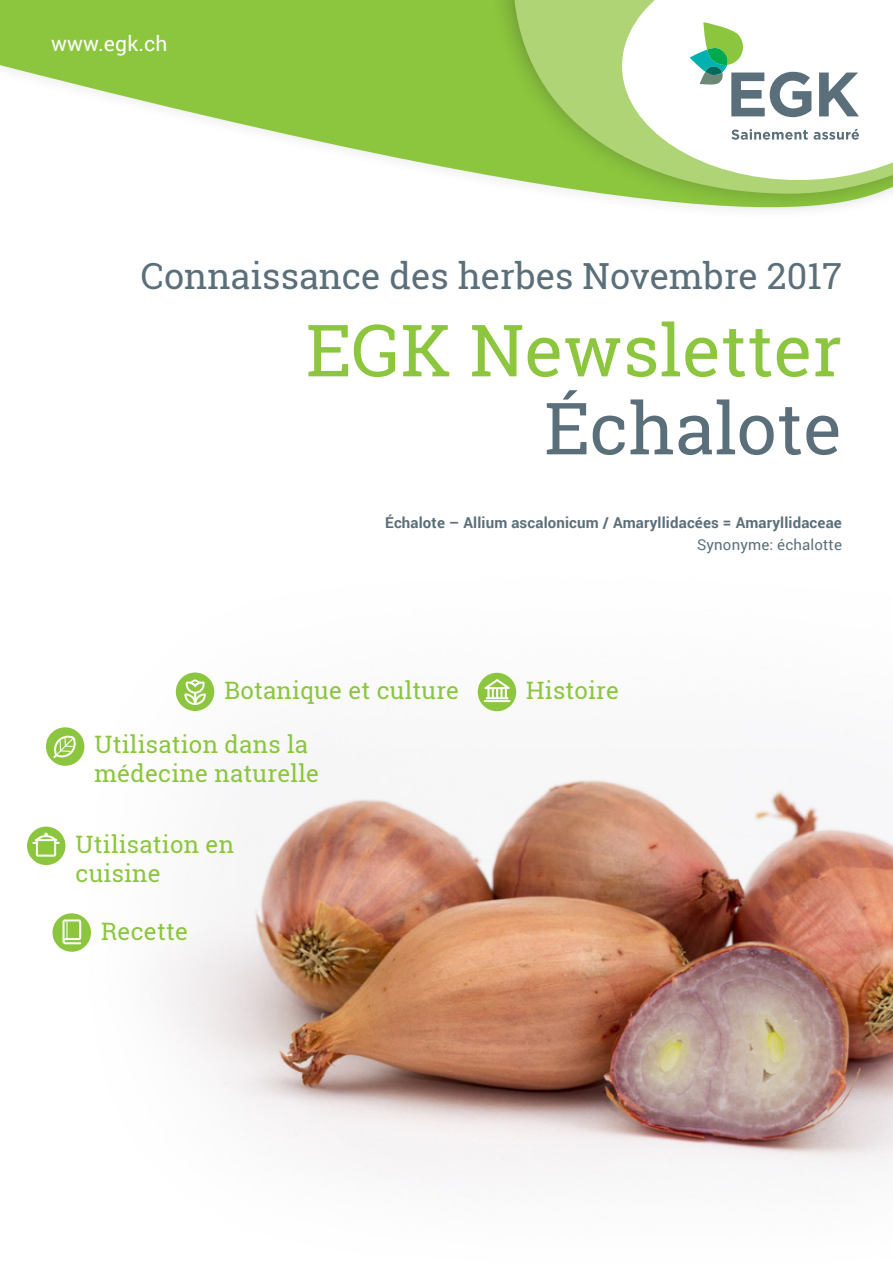
<style>
.page{position:relative;width:893px;height:1263px;background:#fff}
.page>*{position:absolute;margin:0;border:0;box-sizing:border-box;transform-origin:0 0}
.t1{font:72px "Roboto Slab";color:#8bc63e}
.t2{font:72px "Roboto Slab";color:#5b6f7b}
.t3{font:36px "Roboto Slab";color:#5b6f7b}
.Lead{font:24px/28.8px "Roboto Slab";letter-spacing:.01em;color:#8bc63e}
.t4{font:21px "Roboto";letter-spacing:.01em;color:#fff}
.Lauftext{font:700 15px "Roboto";letter-spacing:.01em;color:#5b6f7b}
.Lauftext-2{font:15px "Roboto";letter-spacing:.01em;color:#5b6f7b}
</style>
<div class="page">
<img style="left:76px;top:672px;width:817px;height:528px">
<svg style="left:0;top:0;width:490px;height:178px;fill:#8bc63e"></svg>
<div style="left:490px;top:0;width:403px;height:213px;background:#231f20;opacity:.4"></div>
<svg style="left:513px;top:0;width:380px;height:194px;background:#9fcc5f"></svg>
<svg style="left:622px;top:0;width:271px;height:180px"></svg>
<svg style="left:731px;top:129px;width:77px;height:11px"></svg>
<svg style="left:814px;top:129px;width:45px;height:11px"></svg>
<svg style="left:690px;top:22px;width:121px;height:95px"></svg>
<svg style="left:819px;top:73px;width:40px;height:43px"></svg>
<div style="left:478px;top:673px;width:38px;height:38px;background:#8bc63e;border-radius:50%"></div>
<svg style="left:484px;top:679px;width:26px;height:20px"></svg>
<hr style="left:486px;top:697px;width:22px;height:2px;background:#fff">
<hr style="left:484px;top:700px;width:26px;height:2px;background:#fff">
<div style="left:176px;top:672px;width:38px;height:39px;background:#8bc63e;border-radius:50%"></div>
<svg style="left:184px;top:679px;width:22px;height:26px"></svg>
<div style="left:46px;top:727px;width:38px;height:39px;background:#8bc63e;border-radius:50%"></div>
<svg style="left:53px;top:736px;width:23px;height:22px"></svg>
<div style="left:27px;top:826px;width:38px;height:39px;background:#8bc63e;border-radius:50%"></div>
<svg style="left:32px;top:833px;width:28px;height:24px"></svg>
<div style="left:53px;top:913px;width:38px;height:39px;background:#8bc63e;border-radius:50%"></div>
<svg style="left:62px;top:919px;width:19px;height:25px"></svg>
<p class="t4" style="left:51px;top:29px;width:118px">www.egk.ch</p>
<p class="t3" style="left:141px;top:251px;width:703px">Connaissance des herbes Novembre 2017</p>
<p class="t1" style="left:306px;top:301px;width:538px">EGK Newsletter</p>
<p class="t2" style="left:544px;top:379px;width:299px">Échalote</p>
<p class="Lauftext" style="left:385px;top:512px;width:458px">Échalote – Allium ascalonicum / Amaryllidacées = Amaryllidaceae</p>
<p class="Lauftext-2" style="left:697px;top:534px;width:146px">Synonyme: échalotte</p>
<p class="Lead" style="left:224px;top:676px;width:236px">Botanique et culture</p>
<p class="Lead" style="left:526px;top:676px;width:94px">Histoire</p>
<p class="Lead" style="left:94px;top:730px;width:226px">Utilisation dans la médecine naturelle</p>
<p class="Lead" style="left:76px;top:830px;width:160px">Utilisation en cuisine</p>
<p class="Lead" style="left:101px;top:916px;width:88px">Recette</p>
</div>
